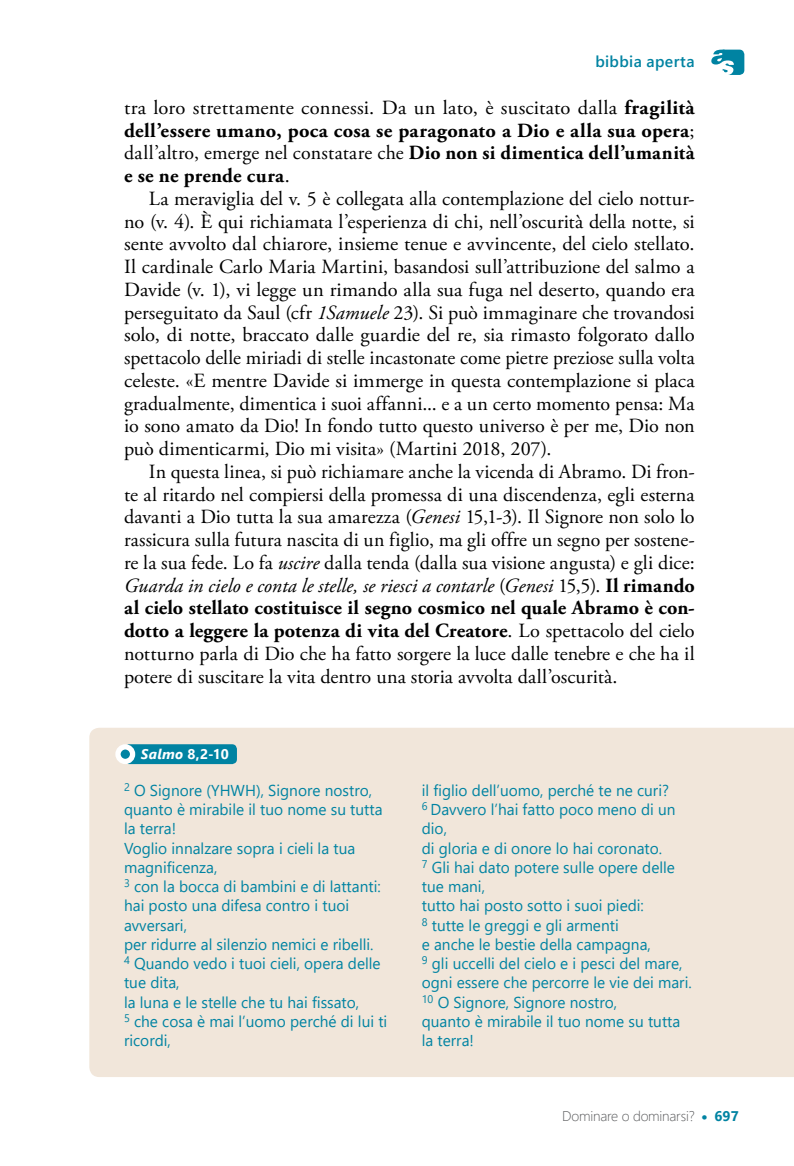
<style>
.page{position:relative;width:794px;height:1166px;background:#fff}
.page>*{position:absolute;margin:0;border:0;box-sizing:border-box;transform-origin:0 0}
.t1{font:20.12px/22.8px "Adobe Garamond Pro";letter-spacing:-.01em;color:#000;text-align:justify}
.t2{font:700 20.12px/22.8px "Adobe Garamond Pro";letter-spacing:.015em;color:#000;text-align:justify}
.t3{font:300 18.9px "Segoe UI";color:#0083a2}
.t4{font:15.75px/19.2px "Segoe UI";color:#0083a2}
.t5{font:600 15.75px "Segoe UI";letter-spacing:.02em;color:#0083a2}
.t6{font:300 14px "Segoe UI";letter-spacing:-.015em;color:#58595b}
.t7{font:700 14px "Segoe UI";color:#fff}
.t8{font:700 14px "Segoe UI";color:#0083a2}
.s1{font-weight:400}
.s2{font-style:italic}
.s3{font-weight:700}
</style>
<div class="page">
<svg style="left:711px;top:50px;width:33px;height:25px"></svg>
<div style="left:89px;top:728px;width:705px;height:349px;background:#f1e6da"></div>
<div style="left:124px;top:744px;width:113px;height:20px;background:#0083a2;border-radius:5px"></div>
<svg style="left:118px;top:747px;width:15px;height:14px"></svg>
<div style="left:115px;top:744px;width:20px;height:20px;border:5px solid #fff;border-radius:50%"></div>
<p class="t5" style="left:595px;top:48px;width:101px">bibbia aperta</p>
<p class="t2" style="left:124px;top:96px;width:572px"><span class="s1">tra loro strettamente connessi. Da un lato, è suscitato dalla</span> fragilità dell’essere umano, poca cosa se paragonato a Dio e alla sua opera<span class="s1">; dall’altro, emerge nel constatare che</span> Dio non si dimentica dell’umanità e se ne prende cura<span class="s1">.</span></p>
<p class="t1" style="left:124px;top:188px;width:572px;text-indent:25px">La meraviglia del v. 5 è collegata alla contemplazione del cielo nottur&shy;no (v. 4). È qui richiamata l’esperienza di chi, nell’oscurità della notte, si sente avvolto dal chiarore, insieme tenue e avvincente, del cielo stellato.<br>Il cardinale Carlo Maria Martini, basandosi sull’attribuzione del salmo a Davide (v. 1), vi legge un rimando alla sua fuga nel deserto, quando era perseguitato da Saul (cfr <span class="s2">1Samuele</span> 23). Si può immaginare che trovandosi solo, di notte, braccato dalle guardie del re, sia rimasto folgorato dallo spettacolo delle miriadi di stelle incastonate come pietre preziose sulla volta celeste. «E mentre Davide si immerge in questa contemplazione si placa gradualmente, dimentica i suoi affanni... e a un certo momento pensa: Ma io sono amato da Dio! In fondo tutto questo universo è per me, Dio non può dimenticarmi, Dio mi visita» (Martini 2018, 207).</p>
<p class="t1" style="left:124px;top:461px;width:572px;text-indent:25px">In questa linea, si può richiamare anche la vicenda di Abramo. Di fron&shy;te al ritardo nel compiersi della promessa di una discendenza, egli esterna davanti a Dio tutta la sua amarezza (<span class="s2">Genesi</span> 15,1-3). Il Signore non solo lo rassicura sulla futura nascita di un figlio, ma gli offre un segno per sostene&shy;re la sua fede. Lo fa <span class="s2">uscire</span> dalla tenda (dalla sua visione angusta) e gli dice:<br><span class="s2">Guarda in cielo e conta le stelle, se riesci a contarle</span> (<span class="s2">Genesi</span> 15,5). <span class="s3">Il rimando al cielo stellato costituisce il segno cosmico nel quale Abramo è con&shy;dotto a leggere la potenza di vita del Creatore</span>. Lo spettacolo del cielo notturno parla di Dio che ha fatto sorgere la luce dalle tenebre e che ha il potere di suscitare la vita dentro una storia avvolta dall’oscurità.</p>
<p class="t7" style="left:141px;top:743px;width:89px"><span class="s2">Salmo</span> 8,2-10</p>
<p class="t4" style="left:124px;top:780px;width:265px"><sup>2</sup> O Signore (YHWH), Signore nostro, quanto è mirabile il tuo nome su tutta la terra!<br>Voglio innalzare sopra i cieli la tua magnificenza,<br><sup>3</sup> con la bocca di bambini e di lattanti: hai posto una difesa contro i tuoi avversari,<br>per ridurre al silenzio nemici e ribelli.<br><sup>4</sup> Quando vedo i tuoi cieli, opera delle tue dita,<br>la luna e le stelle che tu hai fissato,<br><sup>5</sup> che cosa è mai l’uomo perché di lui ti ricordi,</p>
<p class="t4" style="left:422px;top:780px;width:271px">il figlio dell’uomo, perché te ne curi?<br><sup>6</sup> Davvero l’hai fatto poco meno di un dio,<br>di gloria e di onore lo hai coronato.<br><sup>7</sup> Gli hai dato potere sulle opere delle tue mani,<br>tutto hai posto sotto i suoi piedi:<br><sup>8</sup> tutte le greggi e gli armenti<br>e anche le bestie della campagna,<br><sup>9</sup> gli uccelli del cielo e i pesci del mare, ogni essere che percorre le vie dei mari.<br><sup>10</sup> O Signore, Signore nostro,<br>quanto è mirabile il tuo nome su tutta la terra!</p>
<p class="t6" style="left:562px;top:1105px;width:134px">Dominare o dominarsi?</p>
<p class="t8" style="left:714px;top:1105px;width:26px">697</p>
<p class="t3" style="left:701px;top:1102px;width:9px">•</p>
</div>
